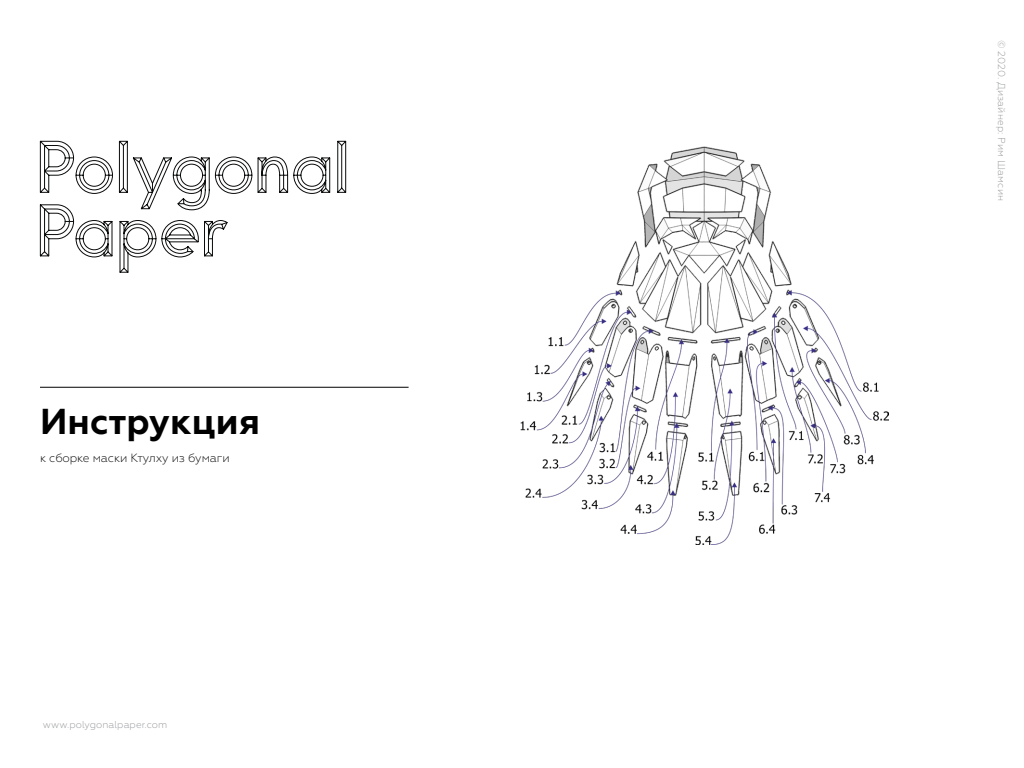
<style>
.page{position:relative;width:1024px;height:768px;background:#fff}
.page>*{position:absolute;margin:0;border:0;box-sizing:border-box;transform-origin:0 0}
.t1{font:700 36px "Geometria";letter-spacing:.005em;color:#000}
.t2{font:300 12px "Geometria";letter-spacing:-.01em;color:#000}
.t3{font:300 10px "Geometria";letter-spacing:.01em;color:#939598}
</style>
<div class="page">
<svg style="left:39px;top:140px;width:308px;height:133px"></svg>
<hr style="left:40px;top:387px;width:369px;height:1px;background:#000">
<img style="left:520px;top:146px;width:368px;height:398px">
<h1 class="t1" style="left:40px;top:400px;width:222px">Инструкция</h1>
<p class="t2" style="left:40px;top:451px;width:191px">к сборке маски Ктулху из бумаги</p>
<p class="t3" style="left:43px;top:719px;width:126px">www.polygonalpaper.com</p>
<p class="t3" style="left:1008px;top:40px;width:162px;rotate:90deg">© 2020. Дизайнер: Рим Шамсин</p>
</div>
